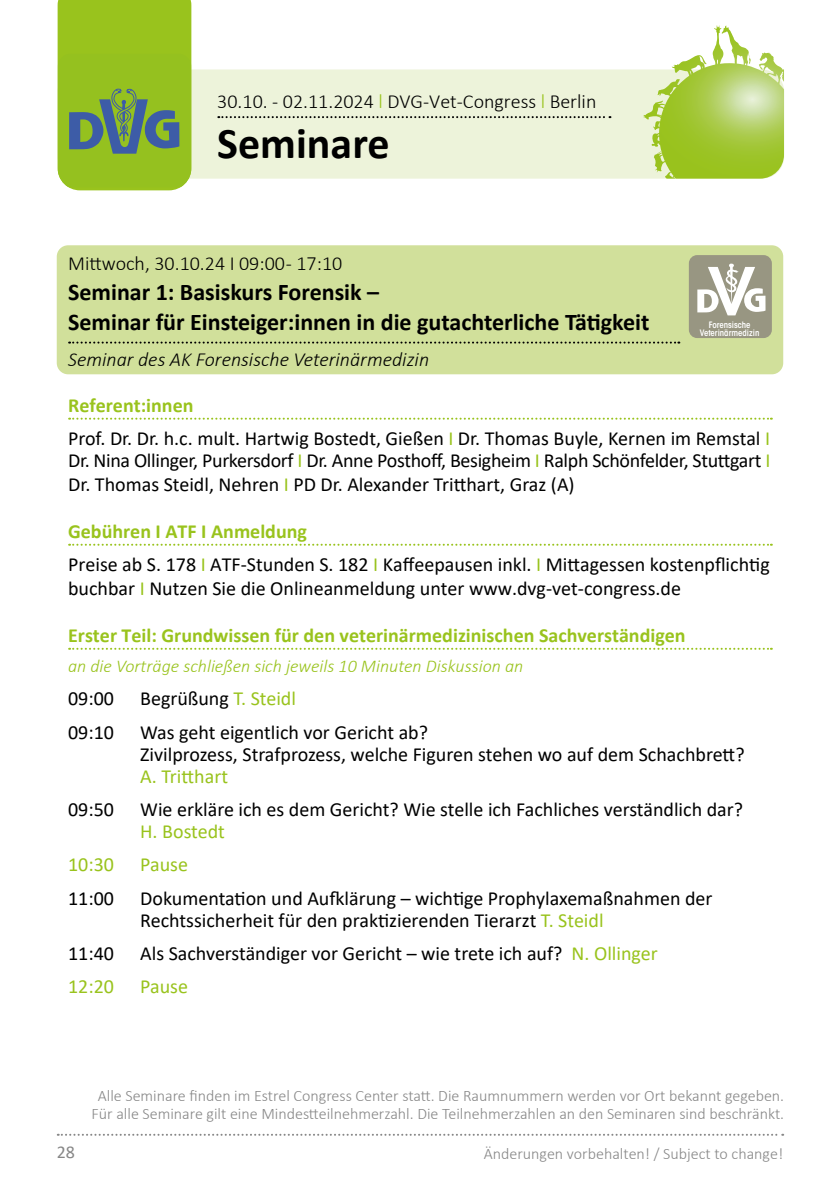
<style>
.page{position:relative;width:840px;height:1191px;background:#fff}
.page>*{position:absolute;margin:0;border:0;box-sizing:border-box;transform-origin:0 0}
.t1{font:700 44px "Calibri";color:#000}
.t2{font:700 24px/30px "Calibri";color:#000}
.t3{font:20px/33.4px "Calibri";color:#000}
.t4{font:300 20px "Calibri";color:#000}
.t5{font:700 20px "Calibri";color:#99c31d}
.t6{font:20px "Calibri";color:#99c31d}
.t7{font:italic 300 20px "Calibri";color:#000}
.t8{font:italic 300 18px "Calibri";color:#99c31d}
.t9{font:18px "Calibri";color:#878787}
.t10{font:300 16px/18px "Calibri";color:#878787;text-align:center}
.t11{font:600 condensed 8.8px/8.2px "ITC Avant Garde Std";color:#fff;text-align:center}
.s1{color:#99c31d}
.s2{font-weight:700;color:#99c31d}
</style>
<div class="page">
<svg style="left:58px;top:1133px;width:724px;height:2px"></svg>
<svg style="left:58px;top:69px;width:725px;height:110px;background:#e2ecc3"></svg>
<svg style="left:58px;top:0;width:133px;height:190px;background:#8bb531"></svg>
<svg style="left:643px;top:28px;width:73px;height:102px"></svg>
<svg style="left:218px;top:116px;width:392px;height:2px"></svg>
<div style="left:57px;top:245px;width:725px;height:129px;background:#d1e09b;border-radius:11px"></div>
<svg style="left:69px;top:418px;width:702px;height:2px"></svg>
<svg style="left:69px;top:544px;width:702px;height:2px"></svg>
<svg style="left:69px;top:648px;width:702px;height:2px"></svg>
<svg style="left:69px;top:341px;width:610px;height:2px"></svg>
<div style="left:688px;top:255px;width:83px;height:83px;background:#989682;border-radius:8px"></div>
<svg style="left:697px;top:263px;width:68px;height:52px"></svg>
<p class="t4" style="left:217px;top:89px;width:380px">30.10. - 02.11.2024 <span class="s1">l</span> DVG-Vet-Congress <span class="s1">l</span> Berlin</p>
<h1 class="t1" style="left:217px;top:112px;width:174px">Seminare</h1>
<p class="t4" style="left:68px;top:251px;width:275px">Mittwoch, 30.10.24 I 09:00 - 17:10</p>
<p class="t2" style="left:68px;top:277px;width:582px">Seminar 1: Basiskurs Forensik –<br>Seminar für Einsteiger:innen in die gutachterliche Tätigkeit</p>
<p class="t7" style="left:68px;top:347px;width:362px">Seminar des AK Forensische Veterinärmedizin</p>
<p class="t11" style="left:699px;top:320px;width:61px">Forensische<br>Veterinärmedizin</p>
<p class="t3" style="left:68px;top:388px;width:703px"><span class="s2">Referent:innen<br></span>Prof. Dr. Dr. h.c. mult. Hartwig Bostedt, Gießen <span class="s1">I</span> Dr. Thomas Buyle, Kernen im Remstal <span class="s1">I</span></p>
<p class="t3" style="left:68px;top:448px;width:703px;line-height:24px">Dr. Nina Ollinger, Purkersdorf <span class="s1">I</span> Dr. Anne Posthoff, Besigheim <span class="s1">I</span> Ralph Schönfelder, Stuttgart <span class="s1">I<br></span>Dr. Thomas Steidl, Nehren <span class="s1">I</span> PD Dr. Alexander Tritthart, Graz (A)</p>
<p class="t3" style="left:68px;top:514px;width:702px"><span class="s2">Gebühren I ATF I Anmeldung<br></span>Preise ab S. 178 <span class="s1">I</span> ATF-Stunden S. 182 <span class="s1">I</span> Kaffeepausen inkl. <span class="s1">I</span> Mittagessen kostenpflichtig</p>
<p class="t3" style="left:68px;top:571px;width:614px">buchbar <span class="s1">I</span> Nutzen Sie die Onlineanmeldung unter www.dvg-vet-congress.de</p>
<p class="t5" style="left:68px;top:621px;width:618px">Erster Teil: Grundwissen für den veterinärmedizinischen Sachverständigen</p>
<p class="t8" style="left:68px;top:654px;width:456px">an die Vorträge schließen sich jeweils 10 Minuten Diskussion an</p>
<p class="t3" style="left:68px;top:681px;width:47px">09:00</p>
<p class="t3" style="left:140px;top:681px;width:157px">Begrüßung <span class="s1">T. Steidl</span></p>
<p class="t3" style="left:68px;top:714px;width:47px">09:10</p>
<p class="t3" style="left:140px;top:720px;width:605px;line-height:22px">Was geht eigentlich vor Gericht ab?<br>Zivilprozess, Strafprozess, welche Figuren stehen wo auf dem Schachbrett?</p>
<p class="t6" style="left:140px;top:762px;width:89px">A. Tritthart</p>
<p class="t3" style="left:68px;top:792px;width:47px">09:50</p>
<p class="t3" style="left:140px;top:792px;width:604px">Wie erkläre ich es dem Gericht? Wie stelle ich Fachliches verständlich dar?</p>
<p class="t6" style="left:140px;top:817px;width:86px">H. Bostedt</p>
<p class="t6" style="left:68px;top:850px;width:47px">10:30</p>
<p class="t6" style="left:140px;top:850px;width:49px">Pause</p>
<p class="t3" style="left:68px;top:880px;width:47px">11:00</p>
<p class="t3" style="left:140px;top:886px;width:573px;line-height:22px">Dokumentation und Aufklärung – wichtige Prophylaxemaßnahmen der<br>Rechtssicherheit für den praktizierenden Tierarzt <span class="s1">T. Steidl</span></p>
<p class="t3" style="left:68px;top:936px;width:47px">11:40</p>
<p class="t3" style="left:140px;top:936px;width:519px">Als Sachverständiger vor Gericht – wie trete ich auf? <span class="s1">N. Ollinger</span></p>
<p class="t6" style="left:68px;top:972px;width:47px">12:20</p>
<p class="t6" style="left:140px;top:972px;width:49px">Pause</p>
<p class="t10" style="left:91px;top:1086px;width:693px">Alle Seminare finden im Estrel Congress Center statt. Die Raumnummern werden vor Ort bekannt gegeben.<br>Für alle Seminare gilt eine Mindestteilnehmerzahl. Die Teilnehmerzahlen an den Seminaren sind beschränkt.</p>
<p class="t9" style="left:57px;top:1139px;width:20px">28</p>
<p class="t10" style="left:483px;top:1144px;width:301px">Änderungen vorbehalten! / Subject to change!</p>
</div>
